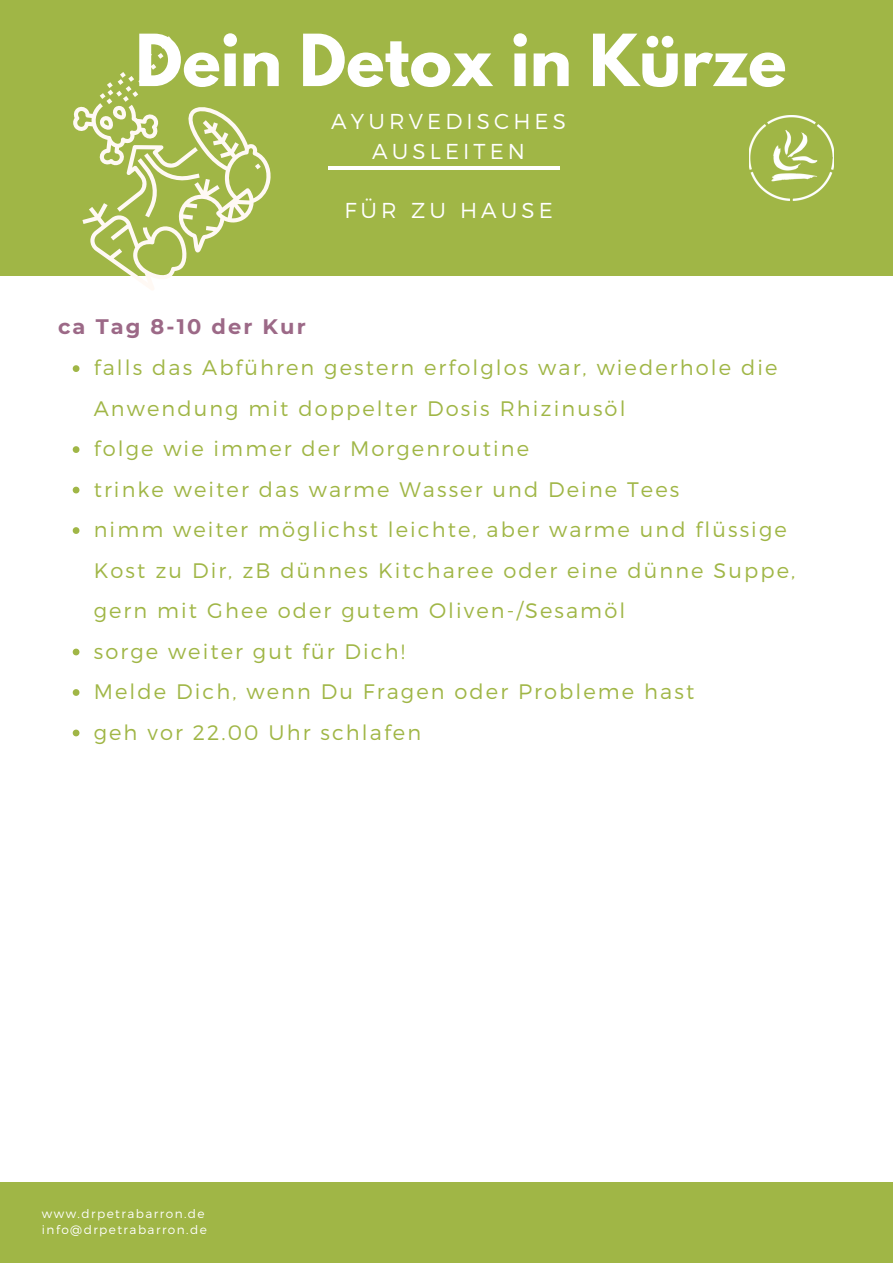
<style>
.page{position:relative;width:893px;height:1264px;background:#fff}
.page>*{position:absolute;margin:0;border:0;box-sizing:border-box;transform-origin:0 0}
.t1{font:700 63.6px "League Spartan";color:#fff}
.t2{font:300 21.6px/29.5px "Montserrat";letter-spacing:.19em;color:#fff;text-align:center}
.t3{font:300 21px/40.5px "Montserrat";letter-spacing:.1em;color:#a0b646}
.t4{font:700 21px "Montserrat";letter-spacing:.1em;color:#9c6987}
.t5{font:300 12.15px/16.4px "Montserrat";letter-spacing:.12em;color:#fff}
</style>
<div class="page">
<div style="left:0;top:0;width:892px;height:275px;background:#a0b646"></div>
<hr style="left:328px;top:167px;width:231px;height:3px;background:#fff">
<div style="left:0;top:1182px;width:892px;height:80px;background:#a0b646"></div>
<img style="left:749px;top:115px;width:84px;height:86px">
<svg style="left:66px;top:36px;width:222px;height:254px"></svg>
<svg style="left:73px;top:365px;width:6px;height:7px"></svg>
<svg style="left:73px;top:446px;width:6px;height:7px"></svg>
<svg style="left:73px;top:486px;width:6px;height:7px"></svg>
<svg style="left:73px;top:527px;width:6px;height:7px"></svg>
<svg style="left:73px;top:648px;width:6px;height:7px"></svg>
<svg style="left:73px;top:689px;width:6px;height:7px"></svg>
<svg style="left:73px;top:729px;width:6px;height:7px"></svg>
<h1 class="t1" style="left:135px;top:29px;width:652px">Dein Detox in Kürze</h1>
<p class="t2" style="left:331px;top:106px;width:236px">AYURVEDISCHES<br>AUSLEITEN</p>
<p class="t2" style="left:344px;top:194px;width:210px">FÜR ZU HAUSE</p>
<p class="t4" style="left:58px;top:313px;width:249px">ca Tag 8-10 der Kur</p>
<p class="t3" style="left:94px;top:346px;width:703px">falls das Abführen gestern erfolglos war, wiederhole die Anwendung mit doppelter Dosis Rhizinusöl<br>folge wie immer der Morgenroutine<br>trinke weiter das warme Wasser und Deine Tees<br>nimm weiter möglichst leichte, aber warme und flüssige Kost zu Dir, zB dünnes Kitcharee oder eine dünne Suppe, gern mit Ghee oder gutem Oliven-/Sesamöl<br>sorge weiter gut für Dich!<br>Melde Dich, wenn Du Fragen oder Probleme hast<br>geh vor 22.00 Uhr schlafen</p>
<p class="t5" style="left:42px;top:1204px;width:166px">www.drpetrabarron.de info@drpetrabarron.de</p>
</div>
